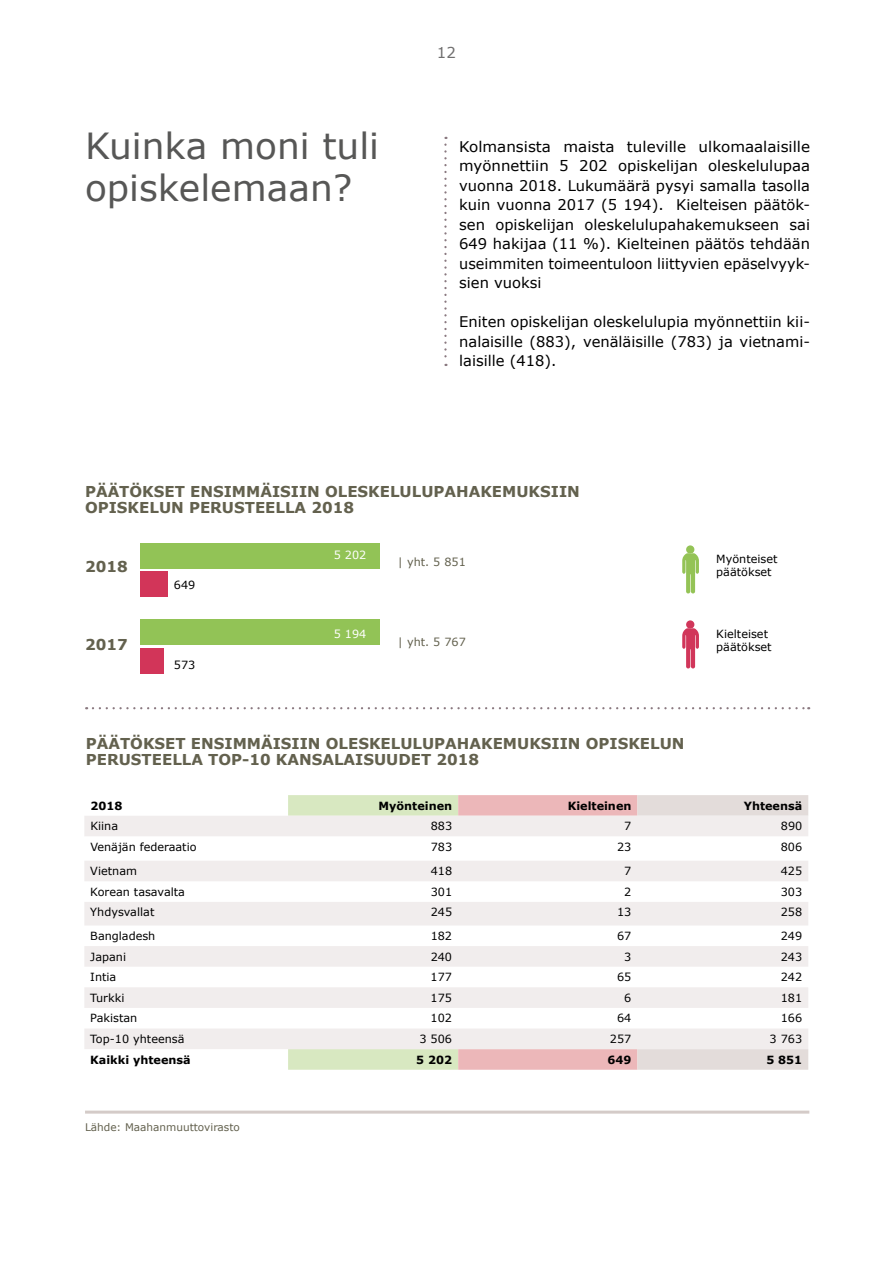
<style>
.page{position:relative;width:893px;height:1263px;background:#fff}
.page>*{position:absolute;margin:0;border:0;box-sizing:border-box;transform-origin:0 0}
.t1{font:36px/42px "Verdana";color:#575756}
.t2{font:700 15px/16.5px "Verdana";color:#63614e}
.t3{font:15px "Verdana";color:#706f6f}
.t4{font:14.7px/19.5px "Verdana";color:#000;text-align:justify}
.t5{font:13.05px "Myriad Pro";color:#000}
.t6{font:11.25px/13.5px "Verdana";color:#000}
.t7{font:700 11.25px "Verdana";color:#000}
.t8{font:11.25px "Verdana";color:#63614e}
.t9{font:11.25px "Verdana";color:#fff}
.t10{font:10.5px "Verdana";color:#63614e}
</style>
<div class="page">
<hr style="left:85px;top:1110px;width:724px;height:3px;background:#d4cbc8">
<svg style="left:444px;top:145px;width:3px;height:221px"></svg>
<svg style="left:93px;top:707px;width:716px;height:2px"></svg>
<svg style="left:288px;top:795px;width:170px;height:275px;fill:#d8e8c1"></svg>
<svg style="left:458px;top:795px;width:179px;height:275px;fill:#ecb7b9"></svg>
<div style="left:637px;top:795px;width:171px;height:275px;background:#e3dcda"></div>
<svg style="left:84px;top:816px;width:724px;height:233px;fill:#f1eded"></svg>
<div style="left:686px;top:545px;width:8px;height:9px;background:#94c356;border-radius:50%"></div>
<svg style="left:682px;top:553px;width:17px;height:40px"></svg>
<div style="left:686px;top:620px;width:8px;height:9px;background:#d1365a;border-radius:50%"></div>
<svg style="left:682px;top:628px;width:17px;height:40px"></svg>
<div style="left:140px;top:571px;width:28px;height:26px;background:#d23559"></div>
<div style="left:140px;top:648px;width:24px;height:25px;background:#d23559"></div>
<div style="left:140px;top:543px;width:240px;height:26px;background:#92c356"></div>
<div style="left:140px;top:619px;width:239px;height:26px;background:#92c356"></div>
<h1 class="t1" style="left:85px;top:126px;width:296px">Kuinka moni tuli opiskelemaan?</h1>
<p class="t3" style="left:437px;top:43px;width:21px">12</p>
<p class="t4" style="left:459px;top:137px;width:352px">Kolmansista maista tuleville ulkomaalaisille myönnettiin 5 202 opiskelijan oleskelulupaa vuonna 2018. Lukumäärä pysyi samalla tasolla kuin vuonna 2017 (5 194). Kielteisen päätök&shy;sen opiskelijan oleskelulupahakemukseen sai 649 hakijaa (11 %). Kielteinen päätös tehdään useimmiten toimeentuloon liittyvien epäselvyyk&shy;sien vuoksi</p>
<p class="t4" style="left:459px;top:312px;width:352px">Eniten opiskelijan oleskelulupia myönnettiin kii&shy;nalaisille (883), venäläisille (783) ja vietnami&shy;laisille (418).</p>
<p class="t2" style="left:85px;top:483px;width:496px">PÄÄTÖKSET ENSIMMÄISIIN OLESKELULUPAHAKEMUKSIIN<br>OPISKELUN PERUSTEELLA 2018</p>
<p class="t5" style="left:154px;top:496px;width:126px">Myönteinen Kielteinen</p>
<p class="t2" style="left:85px;top:558px;width:44px">2018</p>
<p class="t6" style="left:174px;top:579px;width:23px">649</p>
<p class="t9" style="left:334px;top:548px;width:34px">5 202</p>
<p class="t8" style="left:398px;top:555px;width:69px">| yht. 5 851</p>
<p class="t9" style="left:334px;top:627px;width:34px">5 194</p>
<p class="t2" style="left:85px;top:636px;width:44px">2017</p>
<p class="t8" style="left:398px;top:635px;width:69px">| yht. 5 767</p>
<p class="t6" style="left:174px;top:658px;width:23px">573</p>
<p class="t2" style="left:86px;top:734px;width:600px">PÄÄTÖKSET ENSIMMÄISIIN OLESKELULUPAHAKEMUKSIIN OPISKELUN<br>PERUSTEELLA TOP-10 KANSALAISUUDET 2018</p>
<p class="t6" style="left:716px;top:552px;width:63px">Myönteiset päätökset</p>
<p class="t6" style="left:716px;top:627px;width:57px">Kielteiset päätökset</p>
<p class="t7" style="left:90px;top:798px;width:33px">2018</p>
<p class="t7" style="left:378px;top:798px;width:75px">Myönteinen</p>
<p class="t7" style="left:568px;top:798px;width:65px">Kielteinen</p>
<p class="t7" style="left:744px;top:798px;width:60px">Yhteensä</p>
<p class="t6" style="left:90px;top:820px;width:29px">Kiina</p>
<p class="t6" style="left:431px;top:820px;width:23px">883</p>
<p class="t6" style="left:624px;top:820px;width:9px">7</p>
<p class="t6" style="left:781px;top:820px;width:23px">890</p>
<p class="t6" style="left:90px;top:840px;width:108px">Venäjän federaatio</p>
<p class="t6" style="left:431px;top:840px;width:23px">783</p>
<p class="t6" style="left:617px;top:840px;width:16px">23</p>
<p class="t6" style="left:781px;top:840px;width:23px">806</p>
<p class="t6" style="left:90px;top:864px;width:48px">Vietnam</p>
<p class="t6" style="left:431px;top:864px;width:23px">418</p>
<p class="t6" style="left:624px;top:864px;width:9px">7</p>
<p class="t6" style="left:781px;top:864px;width:23px">425</p>
<p class="t6" style="left:90px;top:885px;width:96px">Korean tasavalta</p>
<p class="t6" style="left:431px;top:885px;width:23px">301</p>
<p class="t6" style="left:624px;top:885px;width:9px">2</p>
<p class="t6" style="left:781px;top:885px;width:23px">303</p>
<p class="t6" style="left:90px;top:906px;width:66px">Yhdysvallat</p>
<p class="t6" style="left:431px;top:906px;width:23px">245</p>
<p class="t6" style="left:617px;top:906px;width:16px">13</p>
<p class="t6" style="left:781px;top:906px;width:23px">258</p>
<p class="t6" style="left:90px;top:929px;width:67px">Bangladesh</p>
<p class="t6" style="left:431px;top:929px;width:23px">182</p>
<p class="t6" style="left:617px;top:929px;width:16px">67</p>
<p class="t6" style="left:781px;top:929px;width:23px">249</p>
<p class="t6" style="left:90px;top:950px;width:37px">Japani</p>
<p class="t6" style="left:431px;top:950px;width:23px">240</p>
<p class="t6" style="left:624px;top:950px;width:9px">3</p>
<p class="t6" style="left:781px;top:950px;width:23px">243</p>
<p class="t6" style="left:90px;top:970px;width:28px">Intia</p>
<p class="t6" style="left:431px;top:970px;width:23px">177</p>
<p class="t6" style="left:617px;top:970px;width:16px">65</p>
<p class="t6" style="left:781px;top:970px;width:23px">242</p>
<p class="t6" style="left:90px;top:991px;width:36px">Turkki</p>
<p class="t6" style="left:431px;top:991px;width:23px">175</p>
<p class="t6" style="left:624px;top:991px;width:9px">6</p>
<p class="t6" style="left:781px;top:991px;width:23px">181</p>
<p class="t6" style="left:90px;top:1012px;width:49px">Pakistan</p>
<p class="t6" style="left:431px;top:1012px;width:23px">102</p>
<p class="t6" style="left:617px;top:1012px;width:16px">64</p>
<p class="t6" style="left:781px;top:1012px;width:23px">166</p>
<p class="t6" style="left:90px;top:1032px;width:96px">Top-10 yhteensä</p>
<p class="t6" style="left:419px;top:1032px;width:34px">3 506</p>
<p class="t6" style="left:610px;top:1032px;width:23px">257</p>
<p class="t6" style="left:770px;top:1032px;width:34px">3 763</p>
<p class="t7" style="left:90px;top:1051px;width:102px">Kaikki yhteensä</p>
<p class="t7" style="left:416px;top:1051px;width:37px">5 202</p>
<p class="t7" style="left:607px;top:1051px;width:25px">649</p>
<p class="t7" style="left:766px;top:1051px;width:37px">5 851</p>
<p class="t10" style="left:85px;top:1120px;width:156px">Lähde: Maahanmuuttovirasto</p>
</div>
